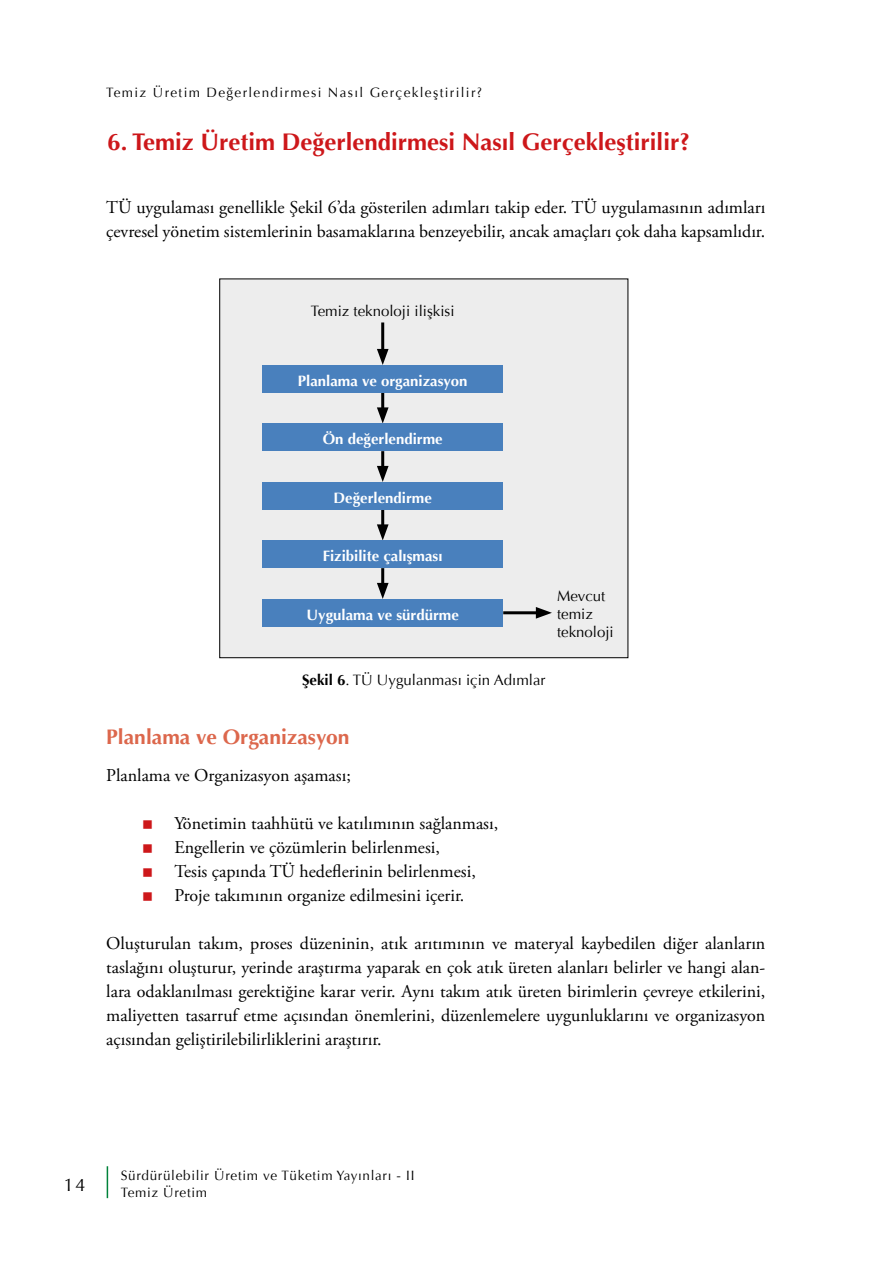
<style>
.page{position:relative;width:893px;height:1263px;background:#fff}
.page>*{position:absolute;margin:0;border:0;box-sizing:border-box;transform-origin:0 0}
.t1{font:700 24px "Optima";color:#cd171a}
.t2{font:700 21px "Optima";color:#dc674c}
.t3{font:18px/24px "Adobe Garamond Pro";color:#000}
.t4{font:18px "Optima";color:#000}
.t5{font:700 15px "Optima";color:#fff}
.t6{font:15px/18px "Optima";color:#000}
.t7{font:13.5px/16.2px "Optima";letter-spacing:.05em;color:#000}
.t8{font:13.5px "Optima";letter-spacing:.1em;color:#000}
.s1{font-weight:700}
</style>
<div class="page">
<hr style="left:107px;top:1166px;width:1px;height:32px;background:#00823a">
<div style="left:220px;top:279px;width:408px;height:379px;background:#ededed"></div>
<div style="left:219px;top:279px;width:409px;height:379px;border:1px solid #000"></div>
<hr style="left:381px;top:322px;width:3px;height:33px;background:#000">
<svg style="left:377px;top:349px;width:12px;height:16px"></svg>
<hr style="left:381px;top:393px;width:3px;height:20px;background:#000">
<svg style="left:377px;top:407px;width:12px;height:16px"></svg>
<hr style="left:381px;top:451px;width:3px;height:21px;background:#000">
<svg style="left:377px;top:466px;width:12px;height:16px"></svg>
<hr style="left:381px;top:510px;width:3px;height:20px;background:#000">
<svg style="left:377px;top:524px;width:12px;height:16px"></svg>
<hr style="left:381px;top:568px;width:3px;height:21px;background:#000">
<svg style="left:377px;top:583px;width:12px;height:16px"></svg>
<hr style="left:503px;top:611px;width:39px;height:3px;background:#000">
<svg style="left:536px;top:607px;width:16px;height:12px"></svg>
<div style="left:262px;top:482px;width:241px;height:28px;background:#4980bd"></div>
<div style="left:262px;top:423px;width:241px;height:28px;background:#4980bd"></div>
<div style="left:262px;top:365px;width:241px;height:28px;background:#4980bd"></div>
<div style="left:262px;top:540px;width:241px;height:28px;background:#4980bd"></div>
<div style="left:262px;top:599px;width:241px;height:28px;background:#4980bd"></div>
<p class="t8" style="left:106px;top:85px;width:377px">Temiz Üretim Değerlendirmesi Nasıl Gerçekleştirilir?</p>
<h1 class="t1" style="left:107px;top:128px;width:584px">6. Temiz Üretim Değerlendirmesi Nasıl Gerçekleştirilir?</h1>
<p class="t3" style="left:106px;top:196px;width:661px">TÜ uygulaması genellikle Şekil 6’da gösterilen adımları takip eder. TÜ uygulamasının adımları çevresel yönetim sistemlerinin basamaklarına benzeyebilir, ancak amaçları çok daha kapsamlıdır.</p>
<p class="t6" style="left:311px;top:302px;width:145px">Temiz teknoloji ilişkisi</p>
<p class="t5" style="left:298px;top:372px;width:171px">Planlama ve organizasyon</p>
<p class="t5" style="left:323px;top:430px;width:122px">Ön değerlendirme</p>
<p class="t5" style="left:334px;top:489px;width:100px">Değerlendirme</p>
<p class="t5" style="left:323px;top:547px;width:121px">Fizibilite çalışması</p>
<p class="t5" style="left:307px;top:606px;width:154px">Uygulama ve sürdürme</p>
<p class="t6" style="left:557px;top:587px;width:58px">Mevcut temiz teknoloji</p>
<p class="t6" style="left:302px;top:671px;width:245px"><span class="s1">Şekil 6</span>. TÜ Uygulanması için Adımlar</p>
<p class="t2" style="left:106px;top:725px;width:245px">Planlama ve Organizasyon</p>
<p class="t3" style="left:106px;top:764px;width:246px">Planlama ve Organizasyon aşaması;</p>
<p class="t3" style="left:174px;top:812px;width:325px">Yönetimin taahhütü ve katılımının sağlanması, Engellerin ve çözümlerin belirlenmesi,<br>Tesis çapında TÜ hedeflerinin belirlenmesi, Proje takımının organize edilmesini içerir.</p>
<p class="t3" style="left:106px;top:932px;width:661px;text-align:justify">Oluşturulan takım, proses düzeninin, atık arıtımının ve materyal kaybedilen diğer alanların taslağını oluşturur, yerinde araştırma yaparak en çok atık üreten alanları belirler ve hangi alan&shy;lara odaklanılması gerektiğine karar verir. Aynı takım atık üreten birimlerin çevreye etkilerini, maliyetten tasarruf etme açısından önemlerini, düzenlemelere uygunluklarını ve organizasyon açısından geliştirilebilirliklerini araştırır.</p>
<p class="t4" style="left:64px;top:1174px;width:23px">14</p>
<p class="t7" style="left:121px;top:1168px;width:295px">Sürdürülebilir Üretim ve Tüketim Yayınları - II<br>Temiz Üretim</p>
</div>
